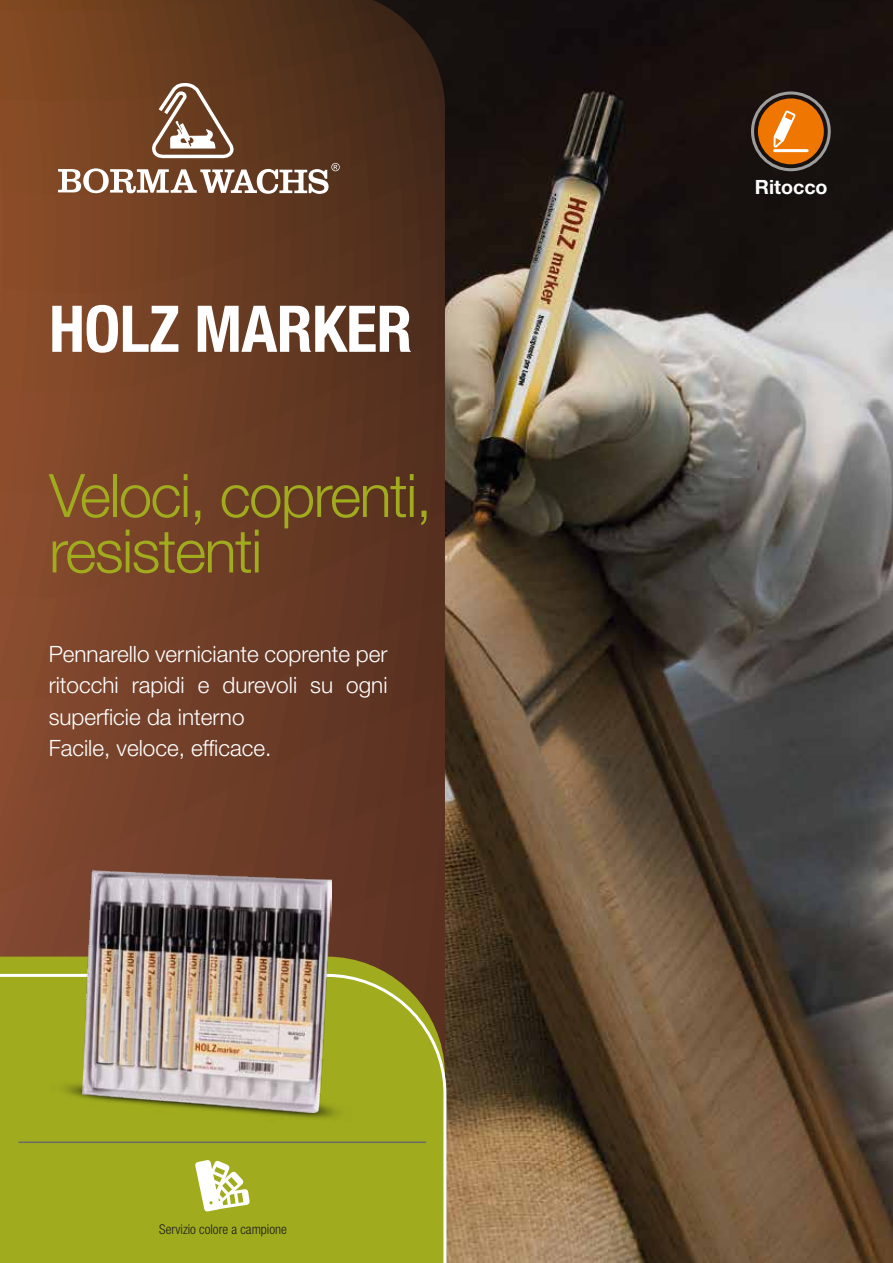
<style>
.page{position:relative;width:893px;height:1263px;background:#fff}
.page>*{position:absolute;margin:0;border:0;box-sizing:border-box;transform-origin:0 0}
.t1{font:700 condensed 64.5px "Helvetica Neue";letter-spacing:-.01em;color:#fff}
.t2{font:300 60px/55.5px "Helvetica Neue";letter-spacing:-.025em;color:#a0ab1e}
.t3{font:300 22.5px/31.5px "Helvetica Neue";color:#fff}
.t4{font:700 19.65px "Helvetica Neue";color:#fff}
.t5{font:300 condensed 13.5px "Helvetica Neue";color:#1d1d1b}
</style>
<div class="page">
<img style="left:445px;top:0;width:448px;height:1263px">
<svg style="left:0;top:0;width:445px;height:956px;background:#6b3c24"></svg>
<svg style="left:0;top:956px;width:445px;height:16px;background:#847820"></svg>
<div style="left:0;top:972px;width:448px;height:291px;background:#a0ab1e"></div>
<svg style="left:58px;top:81px;width:282px;height:113px;background:#7e5841"></svg>
<hr style="left:18px;top:1141px;width:408px;height:2px;background:#6b6b6a">
<div style="left:758px;top:98px;width:66px;height:66px;background:#ee7601;border-radius:50%"></div>
<div style="left:751px;top:91px;width:80px;height:80px;border:3px solid #9d9d9c;border-radius:50%"></div>
<hr style="left:773px;top:149px;width:36px;height:3px;background:#fff;border-radius:2px">
<svg style="left:773px;top:111px;width:23px;height:37px"></svg>
<svg style="left:195px;top:1160px;width:55px;height:52px"></svg>
<img style="left:50px;top:1079px;width:301px;height:42px">
<img style="left:83px;top:871px;width:248px;height:241px">
<h1 class="t1" style="left:49px;top:290px;width:365px">HOLZ MARKER</h1>
<h2 class="t2" style="left:49px;top:467px;width:385px">Veloci, coprenti, resistenti</h2>
<p class="t3" style="left:49px;top:637px;width:340px">Pennarello verniciante coprente per ritocchi rapidi e durevoli su ogni superficie da interno<br>Facile, veloce, efficace.</p>
<p class="t5" style="left:159px;top:1221px;width:129px">Servizio colore a campione</p>
<p class="t4" style="left:755px;top:175px;width:74px">Ritocco</p>
</div>
